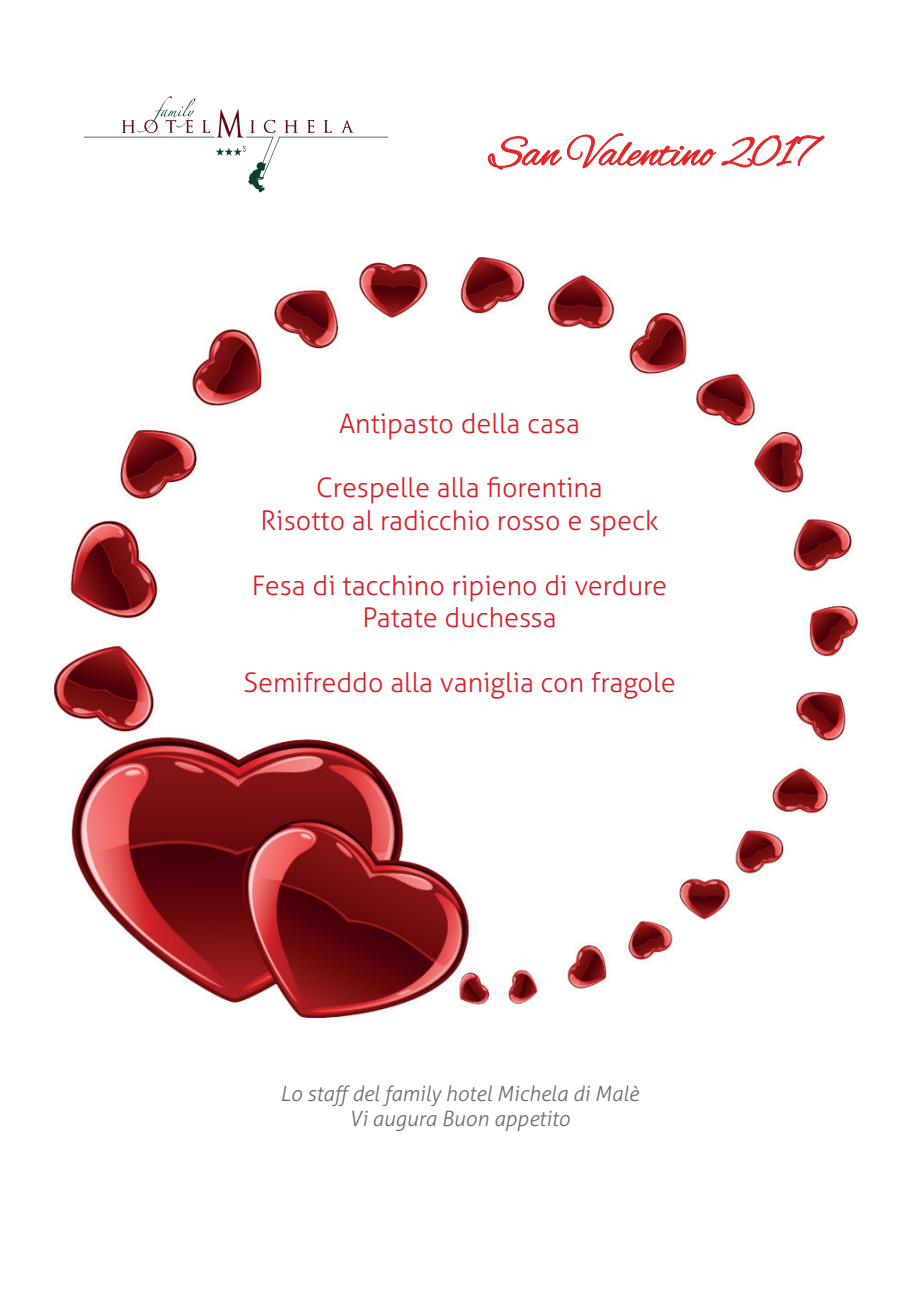
<style>
.page{position:relative;width:919px;height:1289px;background:#fff}
.page>*{position:absolute;margin:0;border:0;box-sizing:border-box;transform-origin:0 0}
.t1{font:45px "Alex Brush";color:#ec2123}
.t2{font:300 27px/32.4px "Aller";color:#d52027;text-align:center}
.t3{font:italic 300 21px/25.2px "Aller";color:#6c6d70;text-align:center}
</style>
<div class="page">
<img style="left:55px;top:258px;width:802px;height:763px">
<img style="left:84px;top:96px;width:303px;height:97px">
<svg style="left:487px;top:133px;width:337px;height:37px"></svg>
<h1 class="t1" style="left:489px;top:128px;width:327px">San Valentino 2017</h1>
<p class="t2" style="left:339px;top:407px;width:242px">Antipasto della casa</p>
<p class="t2" style="left:260px;top:471px;width:400px">Crespelle alla fiorentina<br>Risotto al radicchio rosso e speck</p>
<p class="t2" style="left:252px;top:569px;width:416px">Fesa di tacchino ripieno di verdure<br>Patate duchessa</p>
<p class="t2" style="left:243px;top:666px;width:433px">Semifreddo alla vaniglia con fragole</p>
<p class="t3" style="left:280px;top:1080px;width:360px">Lo staffdel family hotel Michela di Malè<br>Vi augura Buon appetito</p>
</div>
